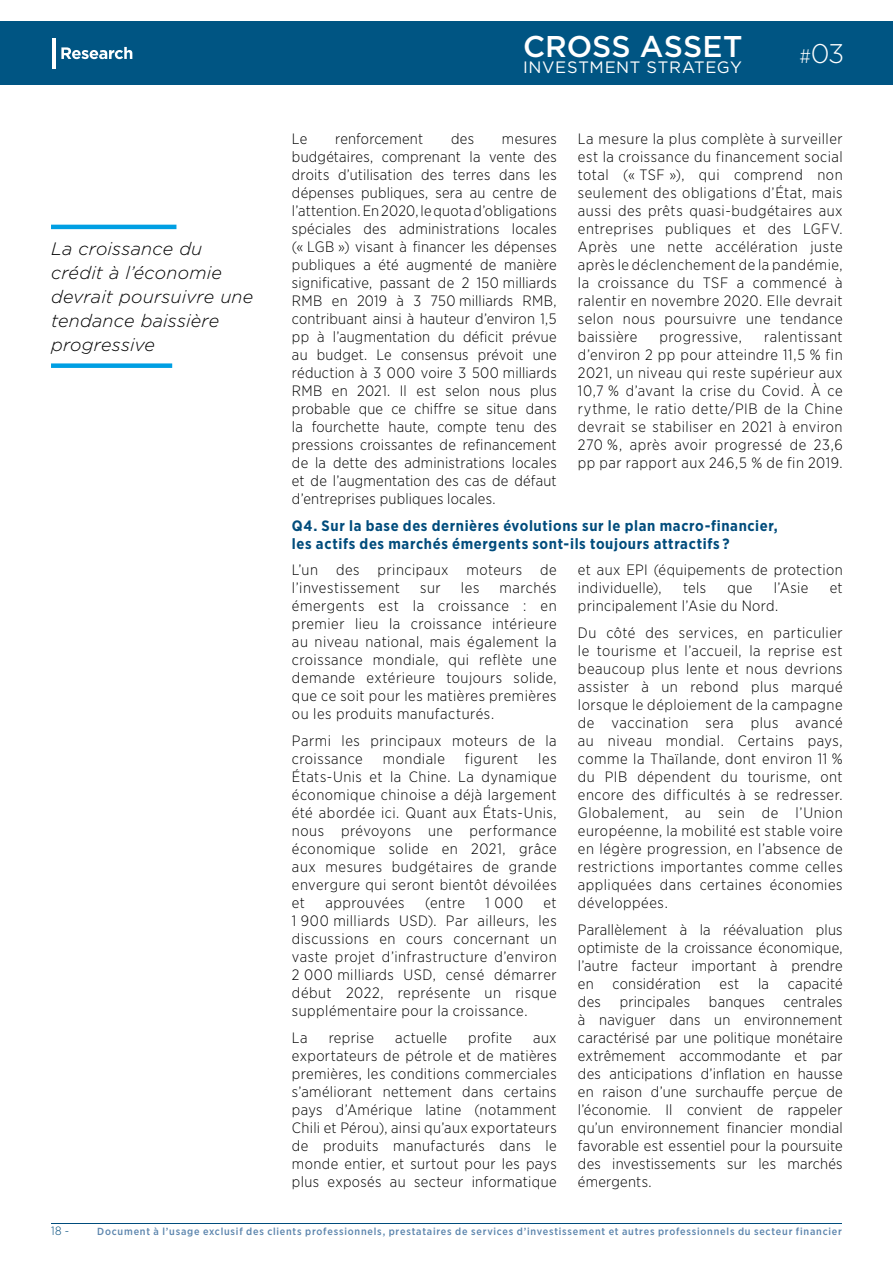
<style>
.page{position:relative;width:893px;height:1263px;background:#fff}
.page>*{position:absolute;margin:0;border:0;box-sizing:border-box;transform-origin:0 0}
.t1{font:500 30px "Gotham";letter-spacing:.005em;color:#fff}
.t2{font:300 27px "Gotham";color:#fff}
.t3{font:italic 300 18px/24px "Gotham";letter-spacing:.01em;color:#000}
.t4{font:16.5px "Gotham";letter-spacing:.035em;color:#fff}
.t5{font:300 15px/18px "Gotham Narrow";letter-spacing:.025em;color:#000;text-align:justify}
.t6{font:700 15px/18px "Gotham Narrow";letter-spacing:.04em;color:#004c7c}
.t7{font:300 15px "Gotham Narrow";letter-spacing:.005em;color:#000}
.t8{font:300 12px "Gotham Narrow";color:#004c7c}
.t9{font:500 10.35px "Gotham Narrow";letter-spacing:.075em;color:#5c85ad}
.s1{font-family:"Gotham Narrow";font-size:19.5px}
</style>
<div class="page">
<hr style="left:51px;top:1222px;width:791px;height:1px;background:#004c7c">
<div style="left:0;top:21px;width:893px;height:64px;background:#005583"></div>
<hr style="left:53px;top:38px;width:3px;height:31px;background:#fff">
<svg style="left:61px;top:47px;width:71px;height:12px"></svg>
<hr style="left:51px;top:225px;width:125px;height:4px;background:#009fe3">
<div style="left:51px;top:363px;width:121px;height:5px;background:#009fe3"></div>
<p class="t3" style="left:51px;top:236px;width:204px">La croissance du crédit à l’économie devrait poursuivre une tendance baissière progressive</p>
<h1 class="t1" style="left:523px;top:27px;width:221px">CROSS ASSET</h1>
<p class="t4" style="left:523px;top:57px;width:220px">INVESTMENT STRATEGY</p>
<h2 class="t2" style="left:799px;top:37px;width:46px"><span class="s1">#</span> 03</h2>
<p class="t5" style="left:292px;top:130px;width:17px">Le</p>
<p class="t7" style="left:335px;top:130px;width:89px">renforcement</p>
<p class="t5" style="left:451px;top:130px;width:25px">des</p>
<p class="t5" style="left:292px;top:130px;width:266px;text-indent:210px">mesures budgétaires, comprenant la vente des droits d’utilisation des terres dans les dépenses publiques, sera au centre de l’attention. En 2020, le quota d’obligations spéciales des administrations locales (« LGB ») visant à financer les dépenses publiques a été augmenté de manière significative, passant de 2 150 milliards RMB en 2019 à 3 750 milliards RMB, contribuant ainsi à hauteur d’environ 1,5 pp à l’augmentation du déficit prévue au budget. Le consensus prévoit une réduction à 3 000 voire 3 500 milliards RMB en 2021. Il est selon nous plus probable que ce chiffre se situe dans la fourchette haute, compte tenu des pressions croissantes de refinancement de la dette des administrations locales et de l’augmentation des cas de défaut d’entreprises publiques locales.</p>
<p class="t5" style="left:578px;top:130px;width:266px">La mesure la plus complète à surveiller est la croissance du financement social total (« TSF »), qui comprend non seulement des obligations d’État, mais aussi des prêts quasi-budgétaires aux entreprises publiques et des LGFV.<br>Après une nette accélération juste après le déclenchement de la pandémie, la croissance du TSF a commencé à ralentir en novembre 2020. Elle devrait selon nous poursuivre une tendance baissière</p>
<p class="t5" style="left:578px;top:328px;width:266px;text-indent:186px">ralentissant d’environ 2 pp pour atteindre 11,5 % fin 2021, un niveau qui reste supérieur aux 10,7 % d’avant la crise du Covid. À ce rythme, le ratio dette/PIB de la Chine devrait se stabiliser en 2021 à environ 270 %, après avoir progressé de 23,6 pp par rapport aux 246,5 % de fin 2019.</p>
<p class="t5" style="left:660px;top:328px;width:84px">progressive,</p>
<p class="t6" style="left:292px;top:516px;width:487px">Q4. Sur la base des dernières évolutions sur le plan macro-financier, les actifs des marchés émergents sont-ils toujours attractifs ?</p>
<p class="t5" style="left:292px;top:561px;width:266px">L’un des principaux moteurs de l’investissement</p>
<p class="t5" style="left:578px;top:561px;width:266px">et aux EPI (équipements de protection individuelle),</p>
<p class="t5" style="left:292px;top:579px;width:266px;text-indent:208px">marchés émergents est la croissance : en premier lieu la croissance intérieure au niveau national, mais également la croissance mondiale, qui reflète une demande extérieure toujours solide, que ce soit pour les matières premières ou les produits manufacturés.</p>
<p class="t5" style="left:292px;top:731px;width:266px">Parmi les principaux moteurs de la croissance</p>
<p class="t5" style="left:420px;top:579px;width:22px">sur</p>
<p class="t5" style="left:461px;top:579px;width:20px">les</p>
<p class="t5" style="left:683px;top:579px;width:25px">tels</p>
<p class="t5" style="left:727px;top:579px;width:26px">que</p>
<p class="t5" style="left:774px;top:579px;width:36px">l’Asie</p>
<p class="t5" style="left:830px;top:579px;width:14px">et</p>
<p class="t5" style="left:578px;top:592px;width:266px;line-height:26.5px">principalement l’Asie du Nord.<br>Du côté des services, en particulier</p>
<p class="t5" style="left:578px;top:641px;width:266px">le tourisme et l’accueil, la reprise est beaucoup plus lente et nous devrions assister à un rebond plus marqué lorsque le déploiement de la campagne de vaccination sera plus avancé au niveau mondial. Certains pays, comme la Thaïlande, dont environ 11 % du PIB dépendent du tourisme, ont encore des difficultés à se redresser.<br>Globalement, au sein de l’Union européenne, la mobilité est stable voire en légère progression, en l’absence de restrictions importantes comme celles appliquées dans certaines économies développées.</p>
<p class="t5" style="left:578px;top:920px;width:266px">Parallèlement à la réévaluation plus optimiste de la croissance économique, l’autre facteur important à prendre en</p>
<p class="t5" style="left:383px;top:749px;width:64px">mondiale</p>
<p class="t5" style="left:465px;top:749px;width:55px">figurent</p>
<p class="t5" style="left:292px;top:749px;width:266px;text-indent:246px">les États-Unis et la Chine. La dynamique économique chinoise a déjà largement été abordée ici. Quant aux États-Unis, nous prévoyons une performance économique solide en 2021, grâce aux mesures budgétaires de grande envergure qui seront bientôt dévoilées et</p>
<p class="t5" style="left:325px;top:893px;width:81px">approuvées</p>
<p class="t5" style="left:425px;top:893px;width:42px">(entre</p>
<p class="t5" style="left:485px;top:893px;width:39px">1 000</p>
<p class="t5" style="left:292px;top:893px;width:266px;text-indent:252px">et 1 900 milliards USD). Par ailleurs, les discussions en cours concernant un vaste projet d’infrastructure d’environ 2 000 milliards USD, censé démarrer début 2022, représente un risque supplémentaire pour la croissance.</p>
<p class="t5" style="left:292px;top:1028px;width:17px">La</p>
<p class="t5" style="left:329px;top:1028px;width:47px">reprise</p>
<p class="t5" style="left:395px;top:1028px;width:54px">actuelle</p>
<p class="t5" style="left:468px;top:1028px;width:45px">profite</p>
<p class="t5" style="left:613px;top:974px;width:90px">considération</p>
<p class="t5" style="left:720px;top:974px;width:21px">est</p>
<p class="t5" style="left:758px;top:974px;width:12px">la</p>
<p class="t5" style="left:578px;top:974px;width:266px;text-indent:210px">capacité des principales banques centrales à naviguer dans un environnement caractérisé par une politique monétaire extrêmement accommodante et par des anticipations d’inflation en hausse en raison d’une surchauffe perçue de l’économie. Il convient de rappeler qu’un environnement financier mondial favorable est essentiel pour la poursuite des investissements sur les marchés émergents.</p>
<p class="t5" style="left:292px;top:1028px;width:266px;text-indent:241px">aux exportateurs de pétrole et de matières premières, les conditions commerciales s’améliorant nettement dans certains pays d’Amérique latine (notamment Chili et Pérou), ainsi qu’aux exportateurs de produits manufacturés dans le monde entier, et surtout pour les pays plus exposés au secteur informatique</p>
<p class="t8" style="left:51px;top:1224px;width:20px">18 -</p>
<p class="t9" style="left:97px;top:1224px;width:746px">Document à l’usage exclusif des clients professionnels, prestataires de services d’investissement et autres professionnels du secteur financier</p>
</div>
